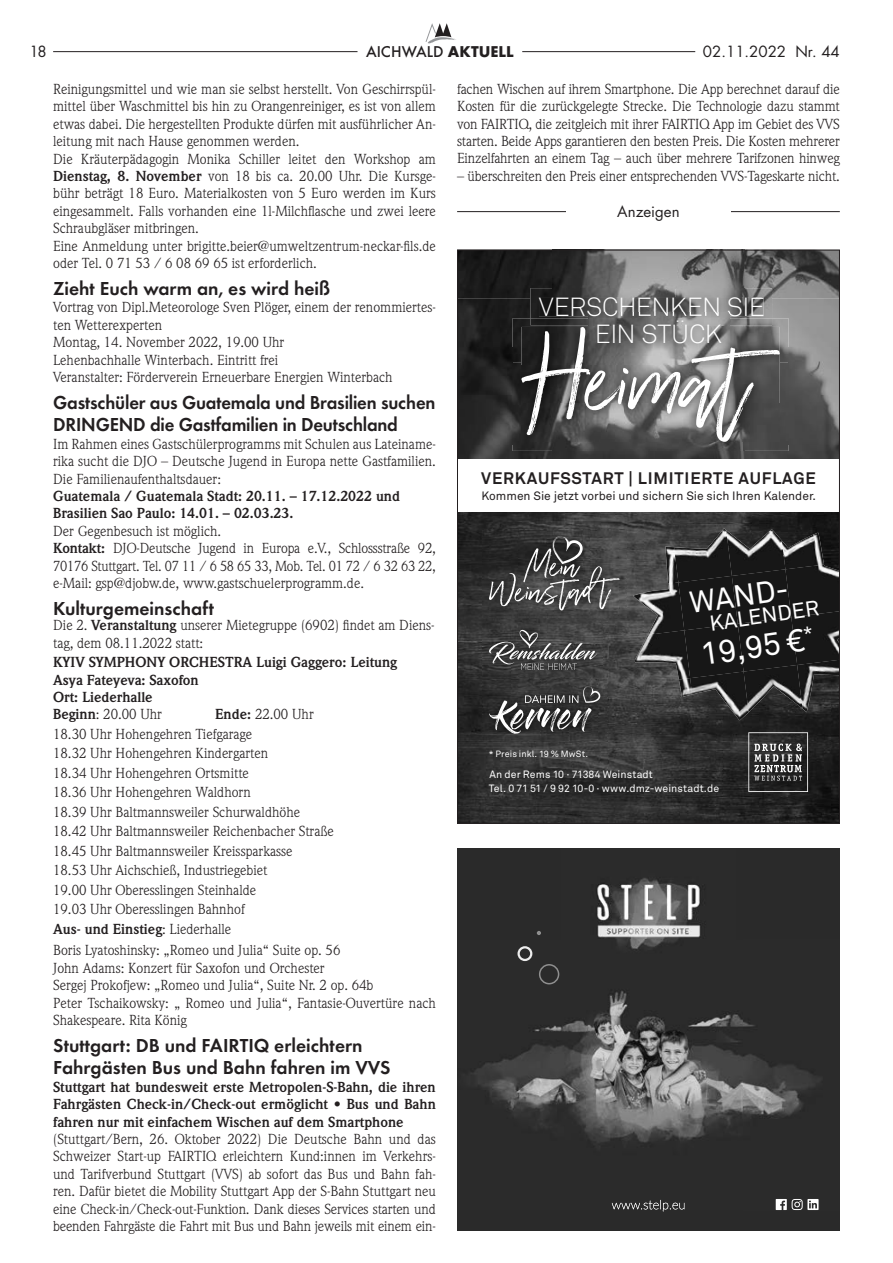
<style>
.page{position:relative;width:893px;height:1263px;background:#fff}
.page>*{position:absolute;margin:0;border:0;box-sizing:border-box;transform-origin:0 0}
.t1{font:175.65px "Wilderness Typeface";color:#fff}
.t2{font:31.65px "Akkurat";color:#fff}
.t3{font:30.15px "Akkurat";color:#fff}
.t4{font:300 26.1px/27.5px "Akkurat";letter-spacing:-.02em;color:#fff;text-align:center}
.t5{font:21.45px "Akkurat";color:#fff}
.t6{font:600 19.5px/22.5px "Futura T";color:#231f20}
.t7{font:600 19.5px/22.5px "Futura T";color:#231f20;scale:.96 1}
.t8{font:700 16.5px "Akkurat";letter-spacing:.05em;color:#231f20}
.t9{font:500 16.35px "Futura T";color:#231f20}
.t10{font:15px "Futura";color:#231f20}
.t11{font:14.25px/17.4px "Weidemann";color:#231f20}
.t12{font:700 14.25px/17.4px "Weidemann";color:#231f20}
.t13{font:12px "Akkurat";color:#231f20}
.t14{font:10.5px/13.5px "Akkurat";letter-spacing:.005em;color:#fff}
.t15{font:9px "Akkurat";letter-spacing:.01em;color:#fff}
.s1{font-weight:700}
.s2{font-weight:400}
</style>
<div class="page">
<hr style="left:53px;top:51px;width:304px;height:1px;background:#231f20">
<hr style="left:522px;top:51px;width:173px;height:1px;background:#231f20">
<svg style="left:425px;top:23px;width:31px;height:21px"></svg>
<div style="left:459px;top:252px;width:94px;height:46px;background:#1b1b1b"></div>
<img style="left:553px;top:252px;width:191px;height:36px">
<img style="left:744px;top:252px;width:94px;height:46px">
<img style="left:459px;top:298px;width:71px;height:49px">
<img style="left:459px;top:347px;width:53px;height:98px">
<img style="left:789px;top:347px;width:49px;height:98px">
<img style="left:459px;top:445px;width:94px;height:14px">
<img style="left:553px;top:451px;width:191px;height:8px">
<img style="left:744px;top:445px;width:94px;height:14px">
<img style="left:459px;top:512px;width:379px;height:310px">
<svg style="left:748px;top:732px;width:60px;height:60px;background:#4f4f4f"></svg>
<img style="left:665px;top:546px;width:9px;height:36px">
<img style="left:674px;top:528px;width:58px;height:54px">
<img style="left:726px;top:529px;width:59px;height:47px">
<img style="left:782px;top:533px;width:42px;height:36px">
<img style="left:633px;top:582px;width:45px;height:53px">
<div style="left:678px;top:576px;width:54px;height:54px;background:#171717"></div>
<div style="left:732px;top:569px;width:53px;height:55px;background:#171717"></div>
<img style="left:785px;top:564px;width:53px;height:53px">
<img style="left:635px;top:630px;width:49px;height:49px">
<div style="left:684px;top:624px;width:54px;height:54px;background:#171717"></div>
<div style="left:738px;top:617px;width:53px;height:54px;background:#171717"></div>
<img style="left:791px;top:611px;width:47px;height:54px">
<img style="left:679px;top:678px;width:11px;height:19px">
<img style="left:690px;top:671px;width:59px;height:49px">
<img style="left:743px;top:665px;width:54px;height:47px">
<img style="left:797px;top:660px;width:41px;height:52px">
<img style="left:482px;top:530px;width:144px;height:87px">
<svg style="left:489px;top:536px;width:130px;height:74px;background:#535353"></svg>
<img style="left:483px;top:679px;width:124px;height:62px">
<svg style="left:489px;top:686px;width:111px;height:48px;background:#555"></svg>
<img style="left:482px;top:623px;width:121px;height:54px">
<svg style="left:489px;top:630px;width:108px;height:40px;background:#595959"></svg>
<img style="left:512px;top:318px;width:76px;height:44px">
<img style="left:729px;top:318px;width:60px;height:44px">
<img style="left:512px;top:362px;width:46px;height:89px">
<img style="left:743px;top:362px;width:46px;height:89px">
<img style="left:558px;top:442px;width:185px;height:9px">
<img style="left:521px;top:327px;width:104px;height:115px">
<img style="left:625px;top:353px;width:103px;height:89px">
<img style="left:728px;top:327px;width:52px;height:115px">
<img style="left:530px;top:288px;width:242px;height:37px">
<img style="left:539px;top:297px;width:225px;height:19px">
<img style="left:588px;top:316px;width:141px;height:11px">
<img style="left:588px;top:327px;width:141px;height:26px">
<img style="left:588px;top:313px;width:141px;height:3px">
<hr style="left:457px;top:211px;width:383px;height:1px;background:#231f20">
<div style="left:566px;top:205px;width:165px;height:20px;background:#fff"></div>
<div style="left:457px;top:848px;width:383px;height:383px;background:#2a2a2a"></div>
<img style="left:596px;top:878px;width:105px;height:61px">
<img style="left:471px;top:939px;width:350px;height:271px">
<img style="left:612px;top:1200px;width:72px;height:10px">
<img style="left:649px;top:1200px;width:29px;height:9px">
<div style="left:539px;top:964px;width:20px;height:20px;border:2px solid #8f8f8f;border-radius:50%"></div>
<div style="left:517px;top:946px;width:15px;height:15px;border:2px solid #ededed;border-radius:50%"></div>
<svg style="left:537px;top:931px;width:4px;height:4px"></svg>
<svg style="left:776px;top:1199px;width:43px;height:11px"></svg>
<p class="t10" style="left:30px;top:41px;width:19px">18</p>
<p class="t9" style="left:366px;top:42px;width:149px">AICHWALD <span class="s1">AKTUELL</span></p>
<p class="t10" style="left:703px;top:41px;width:138px">02.11.2022 Nr. 44</p>
<p class="t11" style="left:53px;top:80px;width:384px">Reinigungsmittel und wie man sie selbst herstellt. Von Geschirrspül&shy;mittel über Waschmittel bis hin zu Orangenreiniger, es ist von allem etwas dabei. Die hergestellten Produkte dürfen mit ausführlicher An&shy;leitung mit nach Hause genommen werden.<br>Die Kräuterpädagogin Monika Schiller leitet den Workshop am <span class="s1">Dienstag, 8. November</span> von 18 bis ca. 20.00 Uhr. Die Kursge&shy;bühr beträgt 18 Euro. Materialkosten von 5 Euro werden im Kurs eingesammelt. Falls vorhanden eine 1l-Milchflasche und zwei leere Schraubgläser mitbringen.<br>Eine Anmeldung unter brigitte.beier@umweltzentrum-neckar-fils.de oder Tel. 0 71 53 / 6 08 69 65 ist erforderlich.</p>
<h3 class="t6" style="left:53px;top:277px;width:279px">Zieht Euch warm an, es wird heiß</h3>
<p class="t11" style="left:53px;top:299px;width:384px">Vortrag von Dipl.Meteorologe Sven Plöger, einem der renommiertes&shy;ten Wetterexperten<br>Montag, 14. November 2022, 19.00 Uhr<br>Lehenbachhalle Winterbach. Eintritt frei<br>Veranstalter: Förderverein Erneuerbare Energien Winterbach</p>
<h3 class="t7" style="left:53px;top:391px;width:400px">Gastschüler aus Guatemala und Brasilien suchen<br>DRINGEND die Gastfamilien in Deutschland</h3>
<p class="t11" style="left:53px;top:435px;width:384px;text-align:justify">Im Rahmen eines Gastschülerprogramms mit Schulen aus Lateiname&shy;rika sucht die DJO – Deutsche Jugend in Europa nette Gastfamilien.<br>Die Familienaufenthaltsdauer:</p>
<p class="t12" style="left:53px;top:487px;width:348px">Guatemala / Guatemala Stadt: 20.11. – 17.12.2022 und<br>Brasilien Sao Paulo: 14.01. – 02.03.23.</p>
<p class="t11" style="left:53px;top:522px;width:384px">Der Gegenbesuch ist möglich.<br><span class="s1">Kontakt:</span> DJO-Deutsche Jugend in Europa e.V., Schlossstraße 92, 70176 Stuttgart. Tel. 07 11 / 6 58 65 33, Mob. Tel. 01 72 / 6 32 63 22, e-Mail: gsp@djobw.de, www.gastschuelerprogramm.de.</p>
<h3 class="t6" style="left:53px;top:597px;width:162px">Kulturgemeinschaft</h3>
<p class="t11" style="left:53px;top:616px;width:383px">Die 2. <span class="s1">Veranstaltung</span> unserer Mietegruppe (6902) findet am Diens&shy;tag, dem 08.11.2022 statt:</p>
<p class="t12" style="left:53px;top:654px;width:345px">KYIV SYMPHONY ORCHESTRA Luigi Gaggero: Leitung<br>Asya Fateyeva: Saxofon<br>Ort: Liederhalle<br>Beginn<span class="s2">: 20.00 Uhr</span></p>
<p class="t11" style="left:457px;top:80px;width:384px;text-align:justify">fachen Wischen auf ihrem Smartphone. Die App berechnet darauf die Kosten für die zurückgelegte Strecke. Die Technologie dazu stammt von FAIRTIQ, die zeitgleich mit ihrer FAIRTIQ App im Gebiet des VVS starten. Beide Apps garantieren den besten Preis. Die Kosten mehrerer Einzelfahrten an einem Tag – auch über mehrere Tarifzonen hinweg</p>
<p class="t11" style="left:457px;top:167px;width:384px">– überschreiten den Preis einer entsprechenden VVS-Tageskarte nicht.</p>
<p class="t10" style="left:617px;top:201px;width:64px">Anzeigen</p>
<h3 class="t4" style="left:539px;top:294px;width:228px">VERSCHENKEN SIE<br>EIN STÜCK</h3>
<h1 class="t1" style="left:532px;top:296px;width:220px">Heimat</h1>
<p class="t8" style="left:481px;top:467px;width:336px">VERKAUFSSTART | LIMITIERTE AUFLAGE</p>
<p class="t13" style="left:481px;top:488px;width:336px">Kommen Sie jetzt vorbei und sichern Sie sich Ihren Kalender.</p>
<h3 class="t3" style="left:687px;top:584px;width:103px;rotate:-8deg">WAND-</h3>
<h3 class="t5" style="left:708px;top:610px;width:112px;rotate:-8deg">KALENDER</h3>
<h2 class="t2" style="left:698px;top:634px;width:116px;rotate:-8deg">19,95 €<sup>*</sup></h2>
<p class="t11" style="left:53px;top:704px;width:282px;line-height:19.5px;text-indent:162px"><span class="s1">Ende:</span> 22.00 Uhr 18.30 Uhr Hohengehren Tiefgarage<br>18.32 Uhr Hohengehren Kindergarten<br>18.34 Uhr Hohengehren Ortsmitte<br>18.36 Uhr Hohengehren Waldhorn<br>18.39 Uhr Baltmannsweiler Schurwaldhöhe 18.42 Uhr Baltmannsweiler Reichenbacher Straße 18.45 Uhr Baltmannsweiler Kreissparkasse<br>18.53 Uhr Aichschieß, Industriegebiet<br>19.00 Uhr Oberesslingen Steinhalde<br>19.03 Uhr Oberesslingen Bahnhof<br><span class="s1">Aus- und Einstieg</span>: Liederhalle</p>
<p class="t11" style="left:53px;top:942px;width:384px">Boris Lyatoshinsky: „Romeo und Julia“ Suite op. 56<br>John Adams: Konzert für Saxofon und Orchester<br>Sergej Prokofjew: „Romeo und Julia“, Suite Nr. 2 op. 64b<br>Peter Tschaikowsky: „ Romeo und Julia“, Fantasie-Ouvertüre nach Shakespeare. Rita König</p>
<h3 class="t6" style="left:53px;top:1034px;width:339px">Stuttgart: DB und FAIRTIQ erleichtern<br>Fahrgästen Bus und Bahn fahren im VVS</h3>
<p class="t12" style="left:53px;top:1078px;width:384px;text-align:justify">Stuttgart hat bundesweit erste Metropolen-S-Bahn, die ihren Fahrgästen Check-in/Check-out ermöglicht • Bus und Bahn fahren nur mit einfachem Wischen auf dem Smartphone</p>
<p class="t11" style="left:53px;top:1130px;width:384px;text-align:justify">(Stuttgart/Bern, 26. Oktober 2022) Die Deutsche Bahn und das Schweizer Start-up FAIRTIQ erleichtern Kund:innen im Verkehrs&shy;und Tarifverbund Stuttgart (VVS) ab sofort das Bus und Bahn fah&shy;ren. Dafür bietet die Mobility Stuttgart App der S-Bahn Stuttgart neu eine Check-in/Check-out-Funktion. Dank dieses Services starten und beenden Fahrgäste die Fahrt mit Bus und Bahn jeweils mit einem ein-</p>
<p class="t15" style="left:489px;top:748px;width:101px">* Preis inkl. 19 % MwSt.</p>
<p class="t14" style="left:489px;top:768px;width:232px">An der Rems 10 · 71384 Weinstadt<br>Tel. 0 71 51 / 9 92 10-0 · www.dmz-weinstadt.de</p>
</div>
